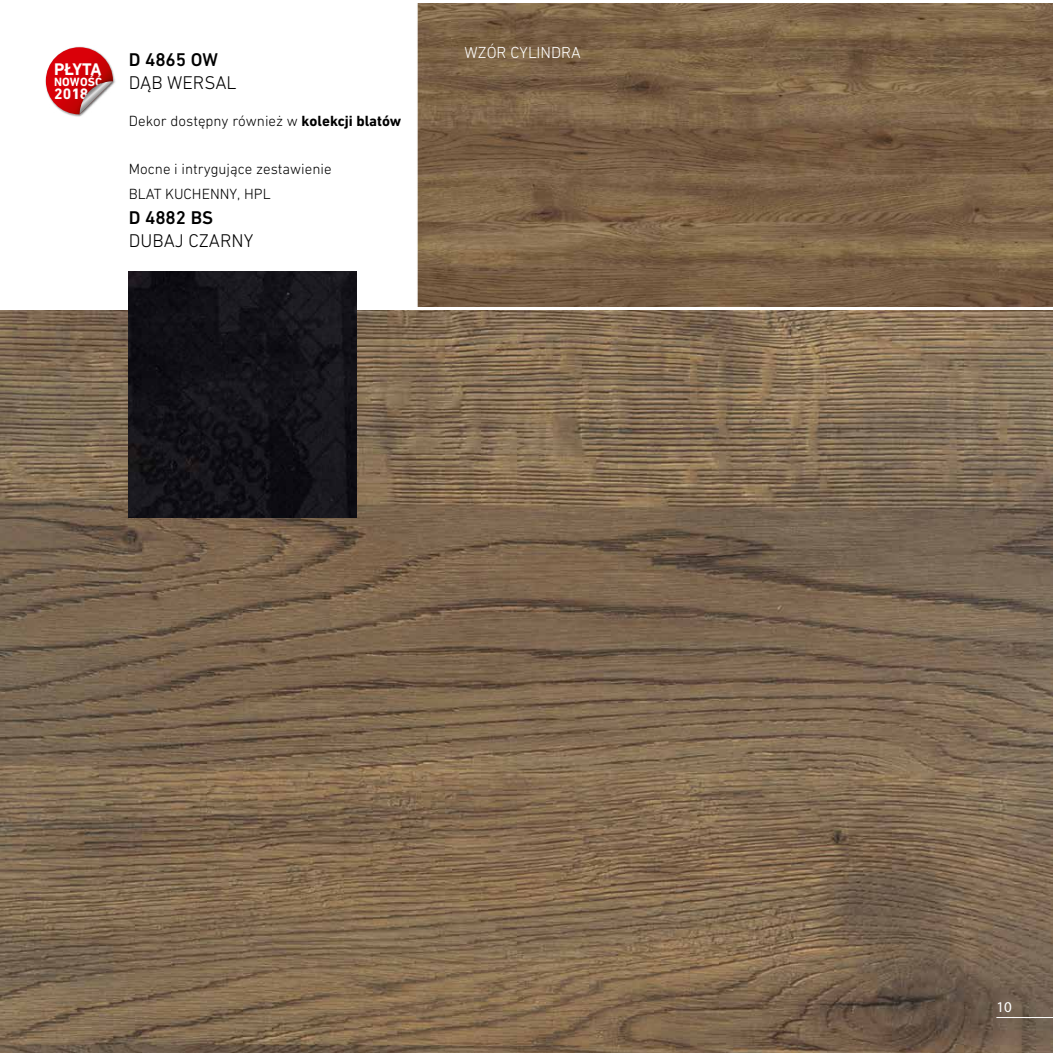
<style>
.page{position:relative;width:1053px;height:1053px;background:#fff}
.page>*{position:absolute;margin:0;border:0;box-sizing:border-box;transform-origin:0 0}
.t1{font:300 18.75px "DIN Next W1 G";color:#000}
.t2{font:500 18.75px "DIN Next W1 G";color:#000}
.t3{font:700 17.12px "DIN Next LT Pro";letter-spacing:-.03em;color:#fff}
.t4{font:300 16.25px "DIN Next W1 G";color:#fff}
.t5{font:700 15.38px "DIN Next LT Pro";color:#fff}
.t6{font:300 15px/25px "DIN Next W1 G";color:#000}
.t7{font:15px "Myriad Pro";color:#fff}
.t8{font:700 12.12px "DIN Next LT Pro";color:#fff}
.s1{font-weight:700}
</style>
<div class="page">
<svg style="left:417px;top:3px;width:635px;height:304px;background:#7b6246"></svg>
<img style="left:0;top:310px;width:1052px;height:742px">
<img style="left:45px;top:46px;width:69px;height:71px">
<img style="left:76px;top:76px;width:39px;height:41px">
<svg style="left:46px;top:47px;width:67px;height:67px"></svg>
<img style="left:129px;top:272px;width:227px;height:245px">
<hr style="left:996px;top:1017px;width:56px;height:1px;background:#fff">
<p class="t3" style="left:54px;top:59px;width:49px">PŁYTA</p>
<p class="t8" style="left:54px;top:75px;width:49px">NOWOŚĆ</p>
<p class="t5" style="left:54px;top:84px;width:36px">2018</p>
<p class="t2" style="left:129px;top:49px;width:91px">D 4865 OW</p>
<p class="t1" style="left:129px;top:71px;width:109px">DĄB WERSAL</p>
<p class="t6" style="left:129px;top:108px;width:274px">Dekor dostępny również w <span class="s1">kolekcji blatów</span></p>
<p class="t6" style="left:129px;top:156px;width:204px">Mocne i intrygujące zestawienie<br>BLAT KUCHENNY, HPL</p>
<p class="t2" style="left:129px;top:207px;width:86px">D 4882 BS</p>
<p class="t1" style="left:129px;top:230px;width:126px">DUBAJ CZARNY</p>
<p class="t4" style="left:464px;top:43px;width:118px">WZÓR CYLINDRA</p>
<p class="t7" style="left:996px;top:997px;width:17px">10</p>
</div>
